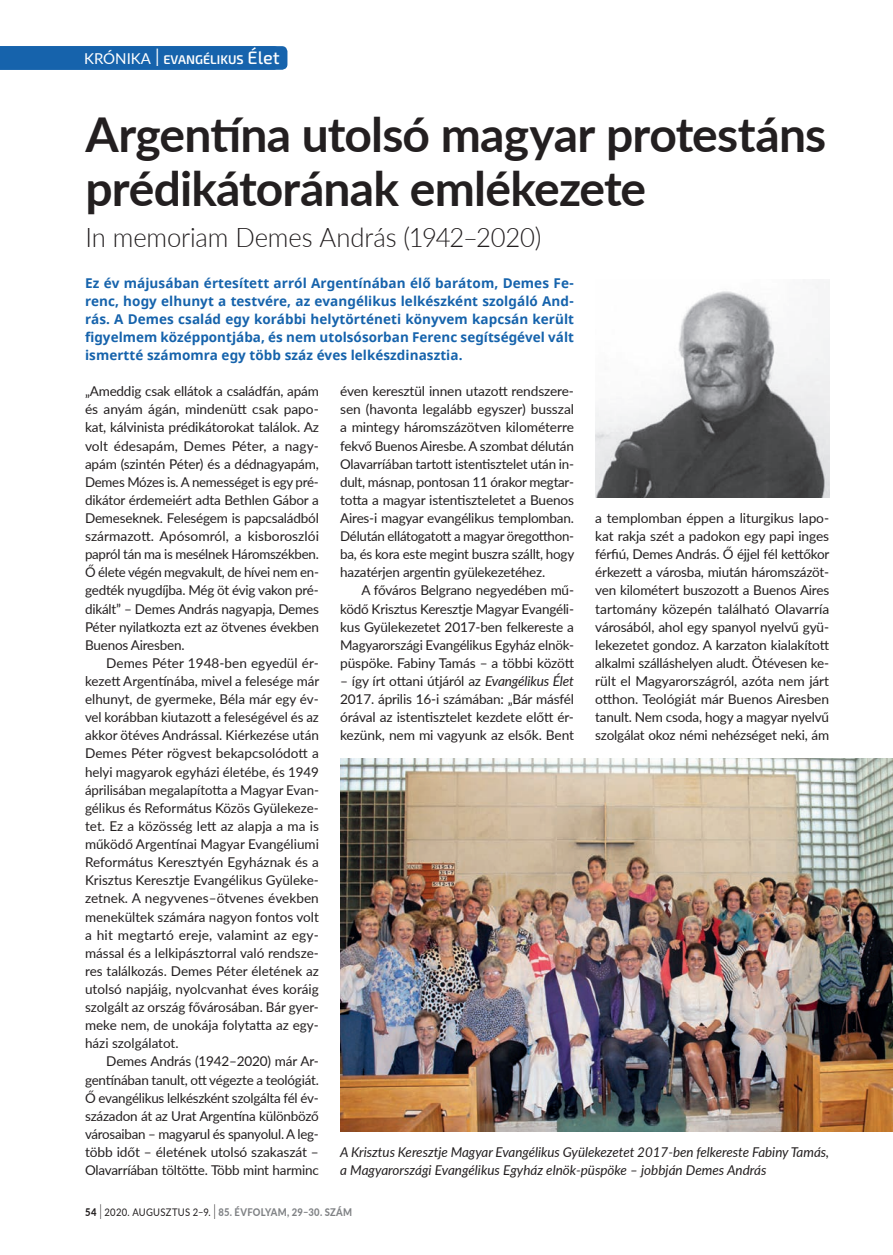
<style>
.page{position:relative;width:893px;height:1255px;background:#fff}
.page>*{position:absolute;margin:0;border:0;box-sizing:border-box;transform-origin:0 0}
.t1{font:700 48px/54.3px "Lato";letter-spacing:-.015em;color:#231f20}
.t2{font:300 27px "Lato";letter-spacing:-.01em;color:#231f20;scale:.95 1}
.t3{font:13.5px/18.1px "Lato";letter-spacing:-.015em;color:#231f20;text-align:justify}
.t4{font:700 13.5px/18.1px "Noto Sans";letter-spacing:.005em;color:#1663ac;text-align:justify}
.t5{font:italic 13.5px/18.1px "Lato";color:#231f20}
.t6{font:600 12.6px "Exo 2";color:#fff}
.t7{font:800 10.5px "Lato";letter-spacing:.03em;color:#808285;scale:.9 1}
.s1{font-family:"Lato";font-weight:400;font-size:15px}
.s2{font-weight:300;font-size:25.2px}
.s3{font-weight:500;font-size:18px}
.s4{font-style:italic}
.s5{color:#231f20}
.s6{font-weight:300;font-size:21px;color:#231f20}
.s7{font-weight:400;color:#231f20}
</style>
<div class="page">
<div style="left:0;top:46px;width:287px;height:24px;background:#1663ac"></div>
<img style="left:595px;top:282px;width:234px;height:215px">
<img style="left:340px;top:758px;width:553px;height:373px">
<p class="t6" style="left:85px;top:52px;width:189px"><span class="s1">XXXXXX</span> <span class="s2">I</span> EVANGÉLIKUS <span class="s3">Élet</span></p>
<p class="t6" style="left:84px;top:52px;width:197px"><span class="s1">KRÓNIKA</span> <span class="s2">I</span> EVANGÉLIKUS <span class="s3">Élet</span></p>
<h1 class="t1" style="left:85px;top:105px;width:742px">Argentína utolsó magyar protestáns prédikátorának emlékezete</h1>
<h2 class="t2" style="left:85px;top:218px;width:481px">In memoriam Demes András (1942–2020)</h2>
<p class="t4" style="left:85px;top:274px;width:491px">Ez év májusában értesített arról Argentínában élő barátom, Demes Fe&shy;renc, hogy elhunyt a testvére, az evangélikus lelkészként szolgáló And&shy;rás. A Demes család egy korábbi helytörténeti könyvem kapcsán került figyelmem középpontjába, és nem utolsósorban Ferenc segítségével vált ismertté számomra egy több száz éves lelkészdinasztia.</p>
<p class="t3" style="left:85px;top:381px;width:235px">„Ameddig csak ellátok a családfán, apám és anyám ágán, mindenütt csak papo&shy;kat, kálvinista prédikátorokat találok. Az volt édesapám, Demes Péter, a nagy&shy;apám (szintén Péter) és a dédnagyapám, Demes Mózes is. A nemességet is egy pré&shy;dikátor érdemeiért adta Bethlen Gábor a Demeseknek. Feleségem is papcsaládból származott. Apósomról, a kisboroszlói papról tán ma is mesélnek Háromszékben.<br>Ő élete végén megvakult, de hívei nem en&shy;gedték nyugdíjba. Még öt évig vakon pré&shy;dikált” – Demes András nagyapja, Demes Péter nyilatkozta ezt az ötvenes években Buenos Airesben.</p>
<p class="t3" style="left:85px;top:653px;width:236px;text-indent:21px">Demes Péter 1948-ben egyedül ér&shy;kezett Argentínába, mivel a felesége már elhunyt, de gyermeke, Béla már egy év&shy;vel korábban kiutazott a feleségével és az akkor ötéves Andrással. Kiérkezése után Demes Péter rögvest bekapcsolódott a helyi magyarok egyházi életébe, és 1949 áprilisában megalapította a Magyar Evan&shy;gélikus és Református Közös Gyülekeze&shy;tet. Ez a közösség lett az alapja a ma is működő Argentínai Magyar Evangéliumi Református Keresztyén Egyháznak és a Krisztus Keresztje Evangélikus Gyüleke&shy;zetnek. A negyvenes–ötvenes években menekültek számára nagyon fontos volt a hit megtartó ereje, valamint az egy&shy;mással és a lelkipásztorral való rendsze&shy;res találkozás. Demes Péter életének az utolsó napjáig, nyolcvanhat éves koráig szolgált az ország fővárosában. Bár gyer&shy;meke nem, de unokája folytatta az egy&shy;házi szolgálatot.</p>
<p class="t3" style="left:85px;top:1051px;width:235px;text-indent:21px">Demes András (1942–2020) már Ar&shy;gentínában tanult, ott végezte a teológiát.<br>Ő evangélikus lelkészként szolgálta fél év&shy;századon át az Urat Argentína különböző városaiban – magyarul és spanyolul. A leg&shy;több időt – életének utolsó szakaszát – Olavarríában töltötte. Több mint harminc</p>
<p class="t3" style="left:340px;top:381px;width:236px">éven keresztül innen utazott rendszere&shy;sen (havonta legalább egyszer) busszal a mintegy háromszázötven kilométerre fekvő Buenos Airesbe. A szombat délután Olavarríában tartott istentisztelet után in&shy;dult, másnap, pontosan 11 órakor megtar&shy;totta a magyar istentiszteletet a Buenos Aires-i magyar evangélikus templomban.<br>Délután ellátogatott a magyar öregotthon&shy;ba, és kora este megint buszra szállt, hogy hazatérjen argentin gyülekezetéhez.</p>
<p class="t3" style="left:340px;top:581px;width:235px;text-indent:21px">A főváros Belgrano negyedében mű&shy;ködő Krisztus Keresztje Magyar Evangéli&shy;kus Gyülekezetet 2017-ben felkereste a Magyarországi Evangélikus Egyház elnök&shy;püspöke. Fabiny Tamás – a többi között</p>
<p class="t3" style="left:340px;top:671px;width:235px">– így írt ottani útjáról az <span class="s4">Evangélikus Élet </span>2017. április 16-i számában: „Bár másfél órával az istentisztelet kezdete előtt ér&shy;kezünk, nem mi vagyunk az elsők. Bent</p>
<p class="t3" style="left:595px;top:508px;width:236px">a templomban éppen a liturgikus lapo&shy;kat rakja szét a padokon egy papi inges férfiú, Demes András. Ő éjjel fél kettőkor érkezett a városba, miután háromszázöt&shy;ven kilométert buszozott a Buenos Aires tartomány közepén található Olavarría városából, ahol egy spanyol nyelvű gyü&shy;lekezetet gondoz. A karzaton kialakított alkalmi szálláshelyen aludt. Ötévesen ke&shy;rült el Magyarországról, azóta nem járt otthon. Teológiát már Buenos Airesben tanult. Nem csoda, hogy a magyar nyelvű szolgálat okoz némi nehézséget neki, ám</p>
<p class="t5" style="left:340px;top:1142px;width:490px">A Krisztus Keresztje Magyar Evangélikus Gyülekezetet 2017-ben felkereste Fabiny Tamás, a Magyarországi Evangélikus Egyház elnök-püspöke – jobbján Demes András</p>
<p class="t7" style="left:85px;top:1203px;width:298px"><span class="s5">54</span> <span class="s6">I</span> <span class="s7">2020. AUGUSZTUS 2–9.</span> <span class="s6">I</span> 85. ÉVFOLYAM, 29–30. SZÁM</p>
</div>
